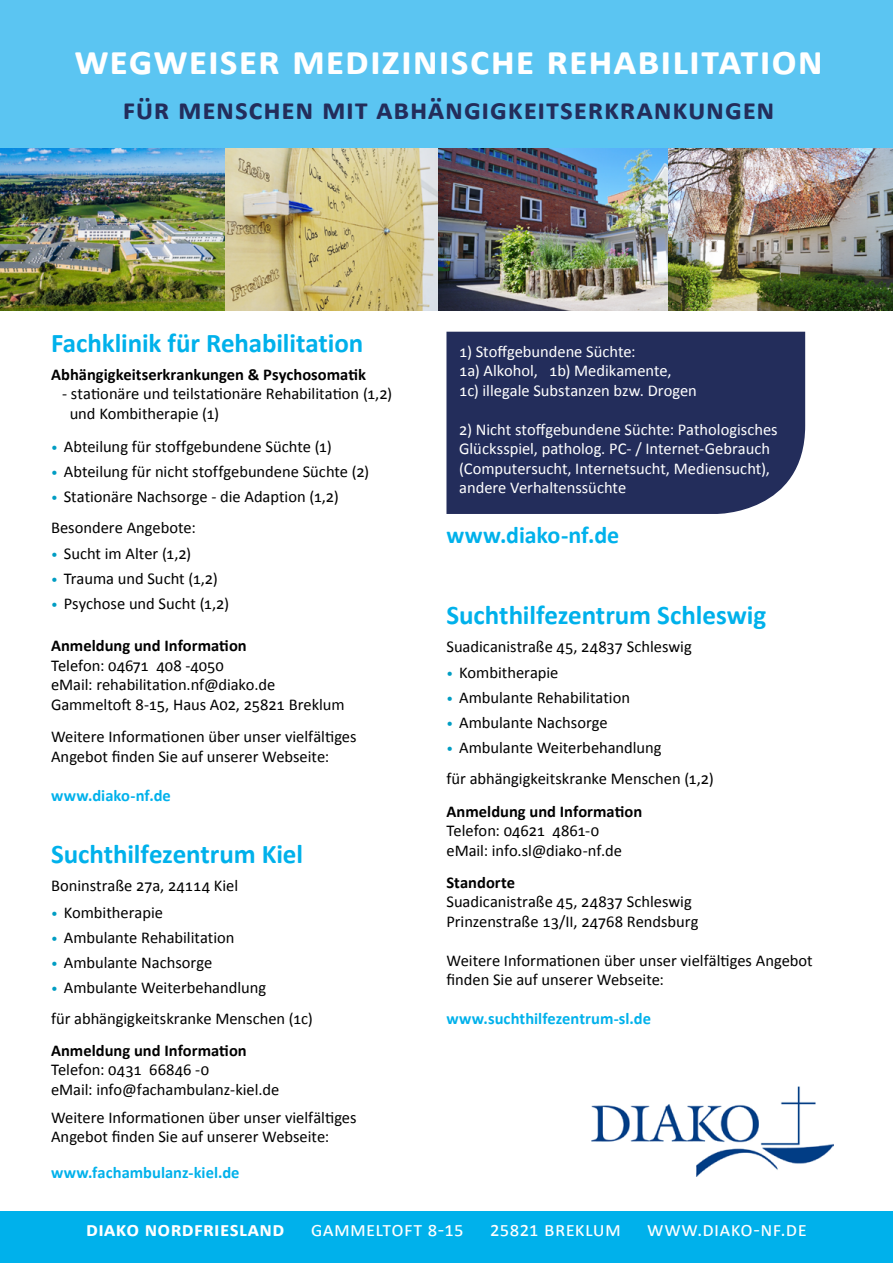
<style>
.page{position:relative;width:893px;height:1263px;background:#fff}
.page>*{position:absolute;margin:0;border:0;box-sizing:border-box;transform-origin:0 0}
.Headline_weiss{font:700 42px "Calibri";letter-spacing:.02em;color:#fff}
.Headline_weiss-2{font:700 30px "Calibri";letter-spacing:.025em;color:#232d5b}
.Wegweiser_Titel{font:700 27px "Calibri";letter-spacing:-.005em;color:#00b1eb}
.Wegweiser_Subtitel{font:700 24px "Calibri";letter-spacing:-.005em;color:#00b1eb}
.Inhalt_Headline{font:21px "Calibri";letter-spacing:.01em;color:#fff}
.Inhalt_Headline-2{font:700 21px "Calibri";letter-spacing:.015em;color:#fff}
.Inhalt_Fliesstext{font:16.5px/19.5px "Calibri";color:#000}
.Inhalt_Fliesstext-2{font:16.5px/19.5px "Calibri";color:#fff}
.Inhalt_Fliesstext-3{font:700 16.5px "Calibri";letter-spacing:.005em;color:#000}
.Wegweiser_Subtitel-2{font:700 16.5px "Calibri";color:#00b1eb}
.Inhalt_Fliesstext-4{font:700 16.5px "Calibri";color:#00b1eb}
.s1{font-size:13.5px;color:#009dc3}
</style>
<div class="page">
<div style="left:0;top:0;width:893px;height:149px;background:#5bc5f2"></div>
<div style="left:446px;top:332px;width:359px;height:182px;background:#232d5b"></div>
<img style="left:591px;top:1086px;width:242px;height:90px">
<div style="left:0;top:1212px;width:893px;height:51px;background:#00b1eb"></div>
<img style="left:0;top:149px;width:439px;height:161px">
<img style="left:439px;top:149px;width:454px;height:161px">
<p class="Headline_weiss" style="left:74px;top:33px;width:750px">wegweiser medizinische rehabilitation</p>
<p class="Headline_weiss-2" style="left:123px;top:89px;width:653px">für menschen mit abhängigkeitserkrankungen</p>
<p class="Wegweiser_Titel" style="left:51px;top:326px;width:314px">Fachklinik für Rehabilitation</p>
<p class="Inhalt_Fliesstext-3" style="left:51px;top:364px;width:316px">Abhängigkeitserkrankungen &amp; Psychosomatik</p>
<p class="Inhalt_Fliesstext" style="left:62px;top:384px;width:332px">- stationäre und teilstationäre Rehabilitation (1,2)</p>
<p class="Inhalt_Fliesstext" style="left:70px;top:404px;width:151px">und Kombitherapie (1)</p>
<p class="Inhalt_Fliesstext" style="left:51px;top:437px;width:282px"><span class="s1">•</span> Abteilung für stoffgebundene Süchte (1)</p>
<p class="Inhalt_Fliesstext" style="left:51px;top:462px;width:320px"><span class="s1">•</span> Abteilung für nicht stoffgebundene Süchte (2)</p>
<p class="Inhalt_Fliesstext" style="left:51px;top:487px;width:289px"><span class="s1">•</span> Stationäre Nachsorge - die Adaption (1,2)</p>
<p class="Inhalt_Fliesstext" style="left:51px;top:518px;width:146px">Besondere Angebote:</p>
<p class="Inhalt_Fliesstext" style="left:51px;top:544px;width:142px"><span class="s1">•</span> Sucht im Alter (1,2)</p>
<p class="Inhalt_Fliesstext" style="left:51px;top:569px;width:168px"><span class="s1">•</span> Trauma und Sucht (1,2)</p>
<p class="Inhalt_Fliesstext" style="left:51px;top:594px;width:179px"><span class="s1">•</span> Psychose und Sucht (1,2)</p>
<p class="Inhalt_Fliesstext-3" style="left:51px;top:635px;width:197px">Anmeldung und Information</p>
<p class="Inhalt_Fliesstext" style="left:51px;top:656px;width:174px">Telefon: 04671 408 -4050</p>
<p class="Inhalt_Fliesstext" style="left:51px;top:675px;width:226px">eMail: rehabilitation.nf@diako.de</p>
<p class="Inhalt_Fliesstext" style="left:51px;top:695px;width:295px">Gammeltoft 8-15, Haus A02, 25821 Breklum</p>
<p class="Inhalt_Fliesstext" style="left:51px;top:727px;width:307px">Weitere Informationen über unser vielfältiges<br>Angebot finden Sie auf unserer Webseite:</p>
<p class="Wegweiser_Subtitel-2" style="left:51px;top:784px;width:121px">www.diako-nf.de</p>
<p class="Wegweiser_Titel" style="left:51px;top:837px;width:254px">Suchthilfezentrum Kiel</p>
<p class="Inhalt_Fliesstext" style="left:51px;top:876px;width:189px">Boninstraße 27a, 24114 Kiel</p>
<p class="Inhalt_Fliesstext" style="left:51px;top:902px;width:113px"><span class="s1">•</span> Kombitherapie</p>
<p class="Inhalt_Fliesstext" style="left:51px;top:927px;width:185px"><span class="s1">•</span> Ambulante Rehabilitation</p>
<p class="Inhalt_Fliesstext" style="left:51px;top:952px;width:163px"><span class="s1">•</span> Ambulante Nachsorge</p>
<p class="Inhalt_Fliesstext" style="left:51px;top:977px;width:217px"><span class="s1">•</span> Ambulante Weiterbehandlung</p>
<p class="Inhalt_Fliesstext" style="left:51px;top:1008px;width:263px">für abhängigkeitskranke Menschen (1c)</p>
<p class="Inhalt_Fliesstext-3" style="left:51px;top:1040px;width:197px">Anmeldung und Information</p>
<p class="Inhalt_Fliesstext" style="left:51px;top:1060px;width:160px">Telefon: 0431 66846 -0</p>
<p class="Inhalt_Fliesstext" style="left:51px;top:1080px;width:230px">eMail: info@fachambulanz-kiel.de</p>
<p class="Inhalt_Fliesstext" style="left:51px;top:1108px;width:307px">Weitere Informationen über unser vielfältiges<br>Angebot finden Sie auf unserer Webseite:</p>
<p class="Wegweiser_Subtitel-2" style="left:51px;top:1162px;width:190px">www.fachambulanz-kiel.de</p>
<p class="Inhalt_Fliesstext-2" style="left:459px;top:342px;width:178px">1) Stoffgebundene Süchte:</p>
<p class="Inhalt_Fliesstext-2" style="left:459px;top:361px;width:214px">1a) Alkohol, 1b) Medikamente,</p>
<p class="Inhalt_Fliesstext-2" style="left:459px;top:381px;width:239px">1c) illegale Substanzen bzw. Drogen</p>
<p class="Inhalt_Fliesstext-2" style="left:459px;top:420px;width:320px">2) Nicht stoffgebundene Süchte: Pathologisches Glücksspiel, patholog. PC- / Internet-Gebrauch (Computersucht, Internetsucht, Mediensucht), andere Verhaltenssüchte</p>
<p class="Wegweiser_Subtitel" style="left:446px;top:520px;width:174px">www.diako-nf.de</p>
<p class="Wegweiser_Titel" style="left:446px;top:598px;width:321px">Suchthilfezentrum Schleswig</p>
<p class="Inhalt_Fliesstext" style="left:446px;top:637px;width:247px">Suadicanistraße 45, 24837 Schleswig</p>
<p class="Inhalt_Fliesstext" style="left:446px;top:663px;width:113px"><span class="s1">•</span> Kombitherapie</p>
<p class="Inhalt_Fliesstext" style="left:446px;top:688px;width:185px"><span class="s1">•</span> Ambulante Rehabilitation</p>
<p class="Inhalt_Fliesstext" style="left:446px;top:713px;width:163px"><span class="s1">•</span> Ambulante Nachsorge</p>
<p class="Inhalt_Fliesstext" style="left:446px;top:738px;width:217px"><span class="s1">•</span> Ambulante Weiterbehandlung</p>
<p class="Inhalt_Fliesstext" style="left:446px;top:769px;width:269px">für abhängigkeitskranke Menschen (1,2)</p>
<p class="Inhalt_Fliesstext-3" style="left:446px;top:801px;width:197px">Anmeldung und Information</p>
<p class="Inhalt_Fliesstext" style="left:446px;top:821px;width:154px">Telefon: 04621 4861-0</p>
<p class="Inhalt_Fliesstext" style="left:446px;top:840px;width:177px">eMail: info.sl@diako-nf.de</p>
<p class="Inhalt_Fliesstext-3" style="left:446px;top:872px;width:70px">Standorte</p>
<p class="Inhalt_Fliesstext" style="left:446px;top:892px;width:247px">Suadicanistraße 45, 24837 Schleswig</p>
<p class="Inhalt_Fliesstext" style="left:446px;top:912px;width:253px">Prinzenstraße 13/II, 24768 Rendsburg</p>
<p class="Inhalt_Fliesstext" style="left:446px;top:951px;width:368px">Weitere Informationen über unser vielfältiges Angebot finden Sie auf unserer Webseite:</p>
<p class="Inhalt_Fliesstext-4" style="left:446px;top:1008px;width:206px">www.suchthilfezentrum-sl.de</p>
<p class="Inhalt_Headline-2" style="left:86px;top:1216px;width:200px">diako nordfriesland</p>
<p class="Inhalt_Headline" style="left:311px;top:1216px;width:155px">gammeltoft 8-15</p>
<p class="Inhalt_Headline" style="left:490px;top:1216px;width:132px">25821 breklum</p>
<p class="Inhalt_Headline" style="left:647px;top:1216px;width:161px">www.diako-nf.de</p>
</div>
